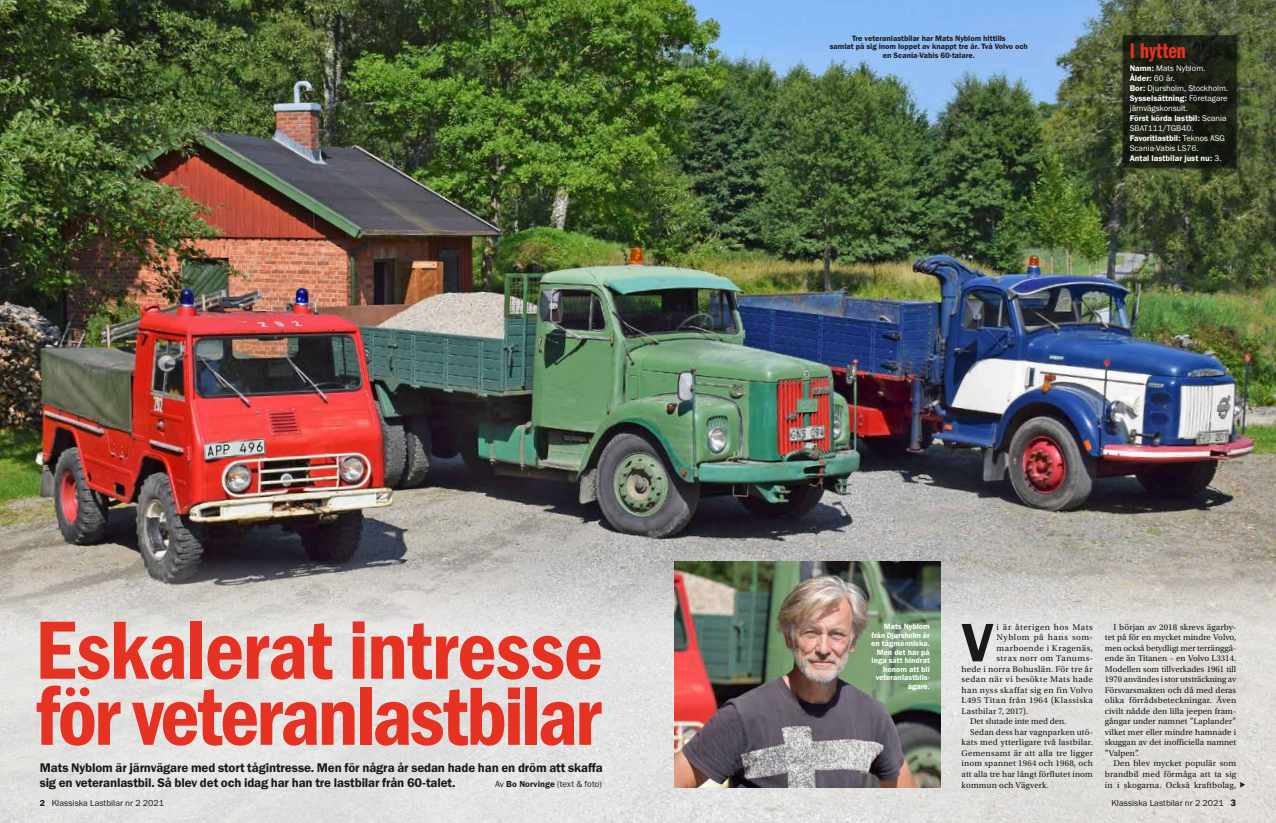
<style>
.page{position:relative;width:1276px;height:823px;background:#fff}
.page>*{position:absolute;margin:0;border:0;box-sizing:border-box;transform-origin:0 0}
.t1{font:85.4px/66px "Franklin Gothic URW Con Dem";letter-spacing:-.025em;color:#e63222}
.t2{font:56px "Franklin Gothic URW Dem";color:#191917}
.t3{font:22px "Franklin Gothic URW Com Dem";color:#e63222}
.t4{font:13px/15px "Franklin Gothic URW Dem";letter-spacing:-.015em;color:#191917}
.t5{font:9px "Franklin Gothic URW Boo";color:#191917}
.t6{font:8.8px/10.5px "Utopia Std";letter-spacing:.02em;color:#191917;text-align:justify}
.t7{font:8.8px "Utopia Std";letter-spacing:.04em;color:#191917}
.t8{font:8.8px "Utopia Std";letter-spacing:.045em;color:#191917}
.t9{font:8.8px "Utopia Std";color:#191917}
.t10{font:8.8px "Utopia Std";letter-spacing:.05em;color:#191917}
.t11{font:8.8px "Utopia Std";letter-spacing:.055em;color:#191917}
.t12{font:8.5px "Franklin Gothic URW Dem";color:#fff}
.t13{font:8.5px "Franklin Gothic URW Boo";color:#fff}
.t14{font:8px/8.5px "Franklin Gothic URW Dem";color:#191917;text-align:center}
.t15{font:8px/8.5px "Franklin Gothic URW Dem";color:#fff;text-align:right}
.s1{font-family:"Franklin Gothic URW Dem"}
.s2{font-family:"Franklin Gothic URW Boo"}
.s3{font-family:"Avenir Next";font-weight:700}
</style>
<div class="page">
<img style="left:0;top:0;width:1276px;height:551px">
<svg style="left:0;top:551px;width:1276px;height:271px;background:#d7d6d4"></svg>
<img style="left:675px;top:561px;width:265px;height:226px">
<div style="left:1118px;top:31px;width:124px;height:143px;background:#191917;opacity:.75"></div>
<svg style="left:1125px;top:37px;width:109px;height:129px;background:#1a1f14"></svg>
<div style="left:1123px;top:35px;width:113px;height:133px;border:1px solid #191917"></div>
<svg style="left:1240px;top:781px;width:5px;height:6px"></svg>
<h1 class="t1" style="left:35px;top:613px;width:569px">Eskalerat intresse för veteranlastbilar</h1>
<h3 class="t4" style="left:40px;top:759px;width:564px">Mats Nyblom är järnvägare med stort tågintresse. Men för några år sedan hade han en dröm att skaffa sig en veteranlastbil. Så blev det och idag har han tre lastbilar från 60-talet.</h3>
<p class="t5" style="left:495px;top:778px;width:108px">Av <span class="s1">Bo Norvinge</span> (text &amp; foto)</p>
<p class="t14" style="left:830px;top:34px;width:200px">Tre veteranlastbilar har Mats Nyblom hittills<br>samlat på sig inom loppet av knappt tre år. Två Volvo och en Scania-Vabis 60-talare.</p>
<h3 class="t3" style="left:1129px;top:35px;width:58px">I hytten</h3>
<p class="t13" style="left:1129px;top:62px;width:77px"><span class="s1">Namn:</span> Mats Nyblom.</p>
<p class="t12" style="left:1129px;top:72px;width:47px">Ålder: <span class="s2">60 år.</span></p>
<p class="t13" style="left:1129px;top:82px;width:100px"><span class="s1">Bor:</span> Djursholm, Stockholm.</p>
<p class="t12" style="left:1129px;top:92px;width:99px">Sysselsättning: <span class="s2">Företagare</span></p>
<p class="t13" style="left:1129px;top:102px;width:60px">järnvägskonsult.</p>
<p class="t12" style="left:1129px;top:112px;width:98px">Först körda lastbil: <span class="s2">Scania</span></p>
<p class="t13" style="left:1129px;top:122px;width:65px">SBAT111/TGB40.</p>
<p class="t12" style="left:1129px;top:132px;width:97px">Favoritlastbil: <span class="s2">Teknos ASG</span></p>
<p class="t13" style="left:1129px;top:142px;width:70px">Scania-Vabis LS76.</p>
<p class="t12" style="left:1129px;top:152px;width:93px">Antal lastbilar just nu: <span class="s2">3.</span></p>
<p class="t15" style="left:871px;top:622px;width:60px">Mats Nyblom från Djursholm är en tågmänniska.<br>Men det har på inga sätt hindrat honom att bli veteranlastbils&shy;ägare.</p>
<h2 class="t2" style="left:962px;top:607px;width:33px">V</h2>
<p class="t10" style="left:996px;top:621px;width:98px">i är återigen hos Mats</p>
<p class="t11" style="left:996px;top:632px;width:98px">Nyblom på hans som-</p>
<p class="t6" style="left:996px;top:642px;width:98px">marboende i Kragenäs,</p>
<p class="t7" style="left:996px;top:653px;width:98px">strax norr om Tanums-</p>
<p class="t6" style="left:961px;top:663px;width:133px">hede i norra Bohuslän. För tre år</p>
<p class="t7" style="left:961px;top:674px;width:133px">sedan när vi besökte Mats hade</p>
<p class="t6" style="left:961px;top:684px;width:133px">han nyss skaffat sig en fin Volvo</p>
<p class="t8" style="left:961px;top:695px;width:133px">L495 Titan från 1964 (Klassiska</p>
<p class="t6" style="left:961px;top:705px;width:68px">Lastbilar 7, 2017).</p>
<p class="t9" style="left:970px;top:716px;width:98px">Det slutade inte med den.</p>
<p class="t6" style="left:970px;top:726px;width:124px">Sedan dess har vagnparken utö-</p>
<p class="t6" style="left:961px;top:737px;width:133px">kats med ytterligare två lastbilar.</p>
<p class="t6" style="left:961px;top:747px;width:133px">Gemensamt är att alla tre ligger</p>
<p class="t6" style="left:961px;top:758px;width:133px">inom spannet 1964 och 1968, och</p>
<p class="t6" style="left:961px;top:768px;width:133px">att alla tre har långt förflutet inom</p>
<p class="t6" style="left:961px;top:779px;width:89px">kommun och Vägverk.</p>
<p class="t6" style="left:1105px;top:621px;width:133px;text-indent:9px">I början av 2018 skrevs ägarby&shy;tet på för en mycket mindre Volvo, men också betydligt mer terränggå&shy;ende än Titanen – en Volvo L3314.<br>Modellen som tillverkades 1961 till 1970 användes i stor utsträckning av Försvarsmakten och då med deras olika förrådsbeteckningar. Även civilt nådde den lilla jeepen fram&shy;gångar under namnet ”Laplander” vilket mer eller mindre hamnade i skuggan av det inofficiella namnet ”Valpen”.</p>
<p class="t6" style="left:1105px;top:758px;width:133px;text-indent:9px">Den blev mycket populär som brandbil med förmåga att ta sig in i skogarna. Också kraftbolag,</p>
<p class="t5" style="left:40px;top:797px;width:126px"><span class="s1">2</span> Klassiska Lastbilar nr 2 2021</p>
<p class="t5" style="left:1111px;top:797px;width:126px">Klassiska Lastbilar nr 2 2021 <span class="s3">3</span></p>
</div>
